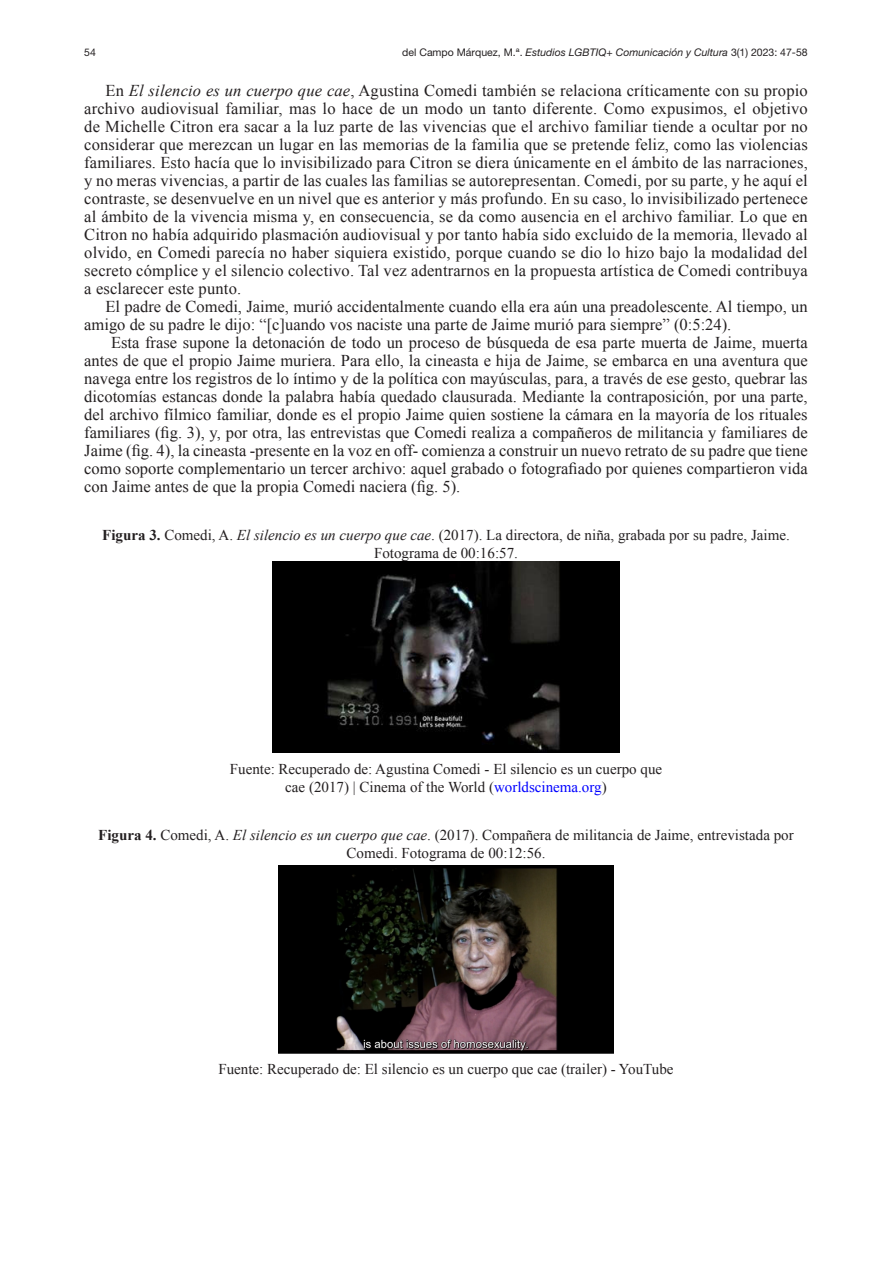
<style>
.page{position:relative;width:893px;height:1263px;background:#fff}
.page>*{position:absolute;margin:0;border:0;box-sizing:border-box;transform-origin:0 0}
.t1{font:16.5px/18px "Times New Roman";color:#231f20;text-align:justify}
.PieFiguras_Tablas_In{font:15px/18px "Times New Roman";color:#231f20;text-align:center}
.PieFiguras_Tablas_Fi{font:15px/18px "Times New Roman";color:#231f20;text-align:center}
.t2{font:italic 10.5px "Helvetica Neue LT Pro";color:#231f20}
.t3{font:10.5px "Helvetica Neue LT Pro";color:#231f20}
.s1{font-style:normal}
.s2{font-style:italic}
.s3{font-weight:700}
.s4{color:#00f}
</style>
<div class="page">
<img style="left:272px;top:562px;width:347px;height:191px">
<img style="left:278px;top:865px;width:335px;height:188px">
<p class="t3" style="left:84px;top:46px;width:13px">54</p>
<p class="t2" style="left:402px;top:46px;width:407px"><span class="s1">del Campo Márquez, M.ª.</span> Estudios LGBTIQ+ Comunicación y Cultura <span class="s1">3(1) 2023: 47-58</span></p>
<p class="t1" style="left:84px;top:81px;width:724px;text-indent:21px">En <span class="s2">El silencio es un cuerpo que cae</span>, Agustina Comedi también se relaciona críticamente con su propio archivo audiovisual familiar, mas lo hace de un modo un tanto diferente. Como expusimos, el objetivo de Michelle Citron era sacar a la luz parte de las vivencias que el archivo familiar tiende a ocultar por no considerar que merezcan un lugar en las memorias de la familia que se pretende feliz, como las violencias familiares. Esto hacía que lo invisibilizado para Citron se diera únicamente en el ámbito de las narraciones, y no meras vivencias, a partir de las cuales las familias se autorepresentan. Comedi, por su parte, y he aquí el contraste, se desenvuelve en un nivel que es anterior y más profundo. En su caso, lo invisibilizado pertenece al ámbito de la vivencia misma y, en consecuencia, se da como ausencia en el archivo familiar. Lo que en Citron no había adquirido plasmación audiovisual y por tanto había sido excluido de la memoria, llevado al olvido, en Comedi parecía no haber siquiera existido, porque cuando se dio lo hizo bajo la modalidad del secreto cómplice y el silencio colectivo. Tal vez adentrarnos en la propuesta artística de Comedi contribuya a esclarecer este punto.</p>
<p class="t1" style="left:84px;top:297px;width:724px;text-indent:21px">El padre de Comedi, Jaime, murió accidentalmente cuando ella era aún una preadolescente. Al tiempo, un amigo de su padre le dijo: “[c]uando vos naciste una parte de Jaime murió para siempre” (0:5:24).</p>
<p class="t1" style="left:84px;top:333px;width:724px;text-indent:27px">Esta frase supone la detonación de todo un proceso de búsqueda de esa parte muerta de Jaime, muerta antes de que el propio Jaime muriera. Para ello, la cineasta e hija de Jaime, se embarca en una aventura que navega entre los registros de lo íntimo y de la política con mayúsculas, para, a través de ese gesto, quebrar las dicotomías estancas donde la palabra había quedado clausurada. Mediante la contraposición, por una parte, del archivo fílmico familiar, donde es el propio Jaime quien sostiene la cámara en la mayoría de los rituales familiares (fig. 3), y, por otra, las entrevistas que Comedi realiza a compañeros de militancia y familiares de Jaime (fig. 4), la cineasta -presente en la voz en off- comienza a construir un nuevo retrato de su padre que tiene como soporte complementario un tercer archivo: aquel grabado o fotografiado por quienes compartieron vida con Jaime antes de que la propia Comedi naciera (fig. 5).</p>
<p class="PieFiguras_Tablas_In" style="left:102px;top:525px;width:688px"><span class="s3">Figura 3.</span> Comedi, A. <span class="s2">El silencio es un cuerpo que cae</span>. (2017). La directora, de niña, grabada por su padre, Jaime.<br>Fotograma de 00:16:57.</p>
<p class="PieFiguras_Tablas_Fi" style="left:230px;top:759px;width:434px">Fuente: Recuperado de: Agustina Comedi - El silencio es un cuerpo que cae (2017) | Cinema of the World (<span class="s4">worldscinema.org</span>)</p>
<p class="PieFiguras_Tablas_In" style="left:98px;top:825px;width:696px"><span class="s3">Figura 4.</span> Comedi, A. <span class="s2">El silencio es un cuerpo que cae</span>. (2017). Compañera de militancia de Jaime, entrevistada por<br>Comedi. Fotograma de 00:12:56.</p>
<p class="PieFiguras_Tablas_Fi" style="left:218px;top:1059px;width:456px">Fuente: Recuperado de: El silencio es un cuerpo que cae (trailer) - YouTube</p>
</div>
